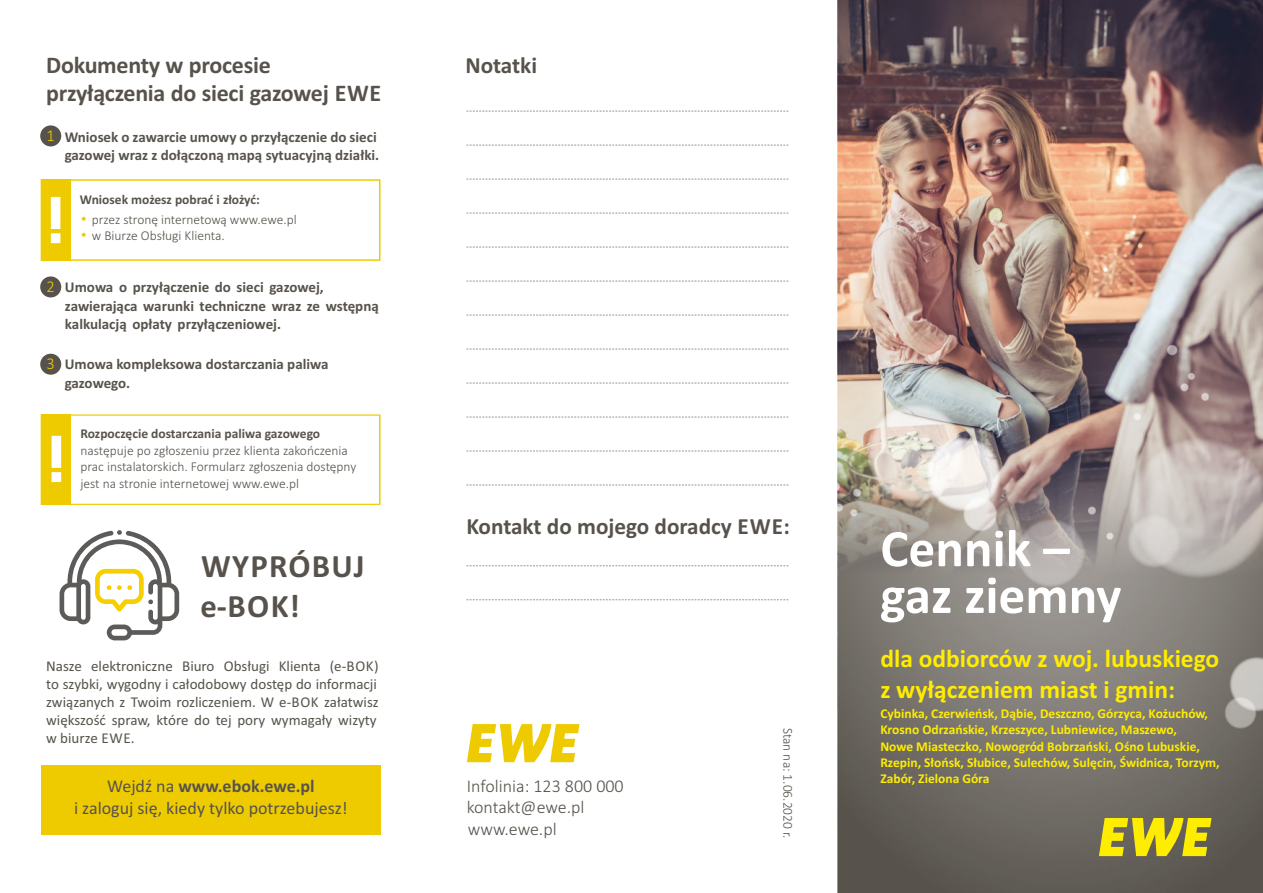
<style>
.page{position:relative;width:1263px;height:893px;background:#fff}
.page>*{position:absolute;margin:0;border:0;box-sizing:border-box;transform-origin:0 0}
.t1{font:700 53.25px/46.8px "Calibri";color:#fff}
.t2{font:700 32.7px/39.3px "Calibri";letter-spacing:.04em;color:#57534c}
.t3{font:700 25.5px/31.2px "Calibri";color:#ffed00}
.t4{font:700 24px/28.8px "Calibri";letter-spacing:-.01em;color:#57534c}
.t5{font:700 23.25px "Calibri";color:#57534c}
.t6{font:18px/21.6px "Calibri";color:#57534c;text-align:center}
.t7{font:300 18px/21.6px "Calibri";color:#57534c}
.t8{font:300 16.5px "Calibri";color:#eecb00}
.t9{font:700 15px/18.3px "Calibri";color:#57534c}
.t10{font:15px/18px "Calibri";color:#57534c}
.t11{font:700 13.5px/16.5px "Calibri";color:#ffed00}
.t12{font:300 13.5px/16.5px "Calibri";color:#57534c}
.t13{font:700 13.5px "Calibri";color:#57534c}
.s1{color:#eecb00}
.s2{font-weight:300;font-size:16.5px;color:#eecb00}
.s3{font-weight:700}
</style>
<div class="page">
<img style="left:837px;top:0;width:426px;height:893px">
<svg style="left:466px;top:111px;width:322px;height:1px"></svg>
<svg style="left:466px;top:145px;width:322px;height:1px"></svg>
<svg style="left:466px;top:179px;width:322px;height:1px"></svg>
<svg style="left:466px;top:213px;width:322px;height:1px"></svg>
<svg style="left:466px;top:246px;width:322px;height:2px"></svg>
<svg style="left:466px;top:280px;width:322px;height:2px"></svg>
<svg style="left:466px;top:314px;width:322px;height:2px"></svg>
<svg style="left:466px;top:348px;width:322px;height:2px"></svg>
<svg style="left:466px;top:382px;width:322px;height:2px"></svg>
<svg style="left:466px;top:416px;width:322px;height:2px"></svg>
<svg style="left:466px;top:450px;width:322px;height:2px"></svg>
<svg style="left:466px;top:484px;width:322px;height:2px"></svg>
<svg style="left:466px;top:565px;width:322px;height:1px"></svg>
<svg style="left:466px;top:599px;width:322px;height:1px"></svg>
<svg style="left:467px;top:724px;width:112px;height:38px"></svg>
<svg style="left:1099px;top:818px;width:112px;height:38px"></svg>
<svg style="left:41px;top:179px;width:339px;height:82px"></svg>
<svg style="left:41px;top:414px;width:339px;height:91px"></svg>
<div style="left:41px;top:766px;width:339px;height:69px;background:#eecb00"></div>
<svg style="left:60px;top:530px;width:119px;height:110px"></svg>
<div style="left:40px;top:125px;width:21px;height:21px;background:#57534c;border-radius:50%"></div>
<div style="left:40px;top:276px;width:21px;height:21px;background:#57534c;border-radius:50%"></div>
<div style="left:40px;top:354px;width:21px;height:21px;background:#57534c;border-radius:50%"></div>
<h3 class="t4" style="left:46px;top:52px;width:337px">Dokumenty w procesie przyłączenia do sieci gazowej EWE</h3>
<p class="t8" style="left:47px;top:129px;width:10px">1</p>
<p class="t9" style="left:65px;top:129px;width:316px">Wniosek o zawarcie umowy o przyłączenie do sieci gazowej wraz z dołączoną mapą sytuacyjną działki.</p>
<p class="t13" style="left:80px;top:194px;width:182px">Wniosek możesz pobrać i złożyć:</p>
<p class="t12" style="left:81px;top:212px;width:218px"><span class="s1">•</span> przez stronę internetową www.ewe.pl</p>
<p class="t12" style="left:81px;top:228px;width:146px"><span class="s1">•</span> w Biurze Obsługi Klienta.</p>
<p class="t8" style="left:47px;top:280px;width:10px">2</p>
<p class="t9" style="left:65px;top:279px;width:315px">Umowa o przyłączenie do sieci gazowej, zawierająca warunki techniczne wraz ze wstępną kalkulacją opłaty przyłączeniowej.</p>
<p class="t9" style="left:65px;top:356px;width:265px;text-indent:-18px"><span class="s2">3</span> Umowa kompleksowa dostarczania paliwa gazowego.</p>
<p class="t13" style="left:80px;top:428px;width:241px">Rozpoczęcie dostarczania paliwa gazowego</p>
<p class="t12" style="left:80px;top:443px;width:277px">następuje po zgłoszeniu przez klienta zakończenia prac instalatorskich. Formularz zgłoszenia dostępny jest na stronie internetowej www.ewe.pl</p>
<h2 class="t2" style="left:200px;top:550px;width:166px">WYPRÓBUJ e-BOK!</h2>
<p class="t10" style="left:46px;top:658px;width:334px">Nasze elektroniczne Biuro Obsługi Klienta (e-BOK) to szybki, wygodny i całodobowy dostęp do informacji związanych z Twoim rozliczeniem. W e-BOK załatwisz większość spraw, które do tej pory wymagały wizyty w biurze EWE.</p>
<p class="t6" style="left:74px;top:777px;width:275px">Wejdź na <span class="s3">www.ebok.ewe.pl<br></span>i zaloguj się, kiedy tylko potrzebujesz!</p>
<h3 class="t5" style="left:465px;top:55px;width:73px">Notatki</h3>
<h3 class="t5" style="left:466px;top:517px;width:325px">Kontakt do mojego doradcy EWE:</h3>
<p class="t7" style="left:467px;top:776px;width:158px">Infolinia: 123 800 000 kontakt@ewe.pl</p>
<p class="t7" style="left:468px;top:820px;width:90px">www.ewe.pl</p>
<p class="t12" style="left:795px;top:728px;width:112px;rotate:90deg">Stan na: 1.06.2020 r.</p>
<h1 class="t1" style="left:880px;top:529px;width:243px">Cennik – gaz ziemny</h1>
<h3 class="t3" style="left:880px;top:645px;width:340px">dla odbiorców z woj. lubuskiego z wyłączeniem miast i gmin:</h3>
<p class="t11" style="left:880px;top:706px;width:341px">Cybinka, Czerwieńsk, Dąbie, Deszczno, Górzyca, Kożuchów, Krosno Odrzańskie, Krzeszyce, Lubniewice, Maszewo,<br>Nowe Miasteczko, Nowogród Bobrzański, Ośno Lubuskie, Rzepin, Słońsk, Słubice, Sulechów, Sulęcin, Świdnica, Torzym, Zabór, Zielona Góra</p>
</div>
